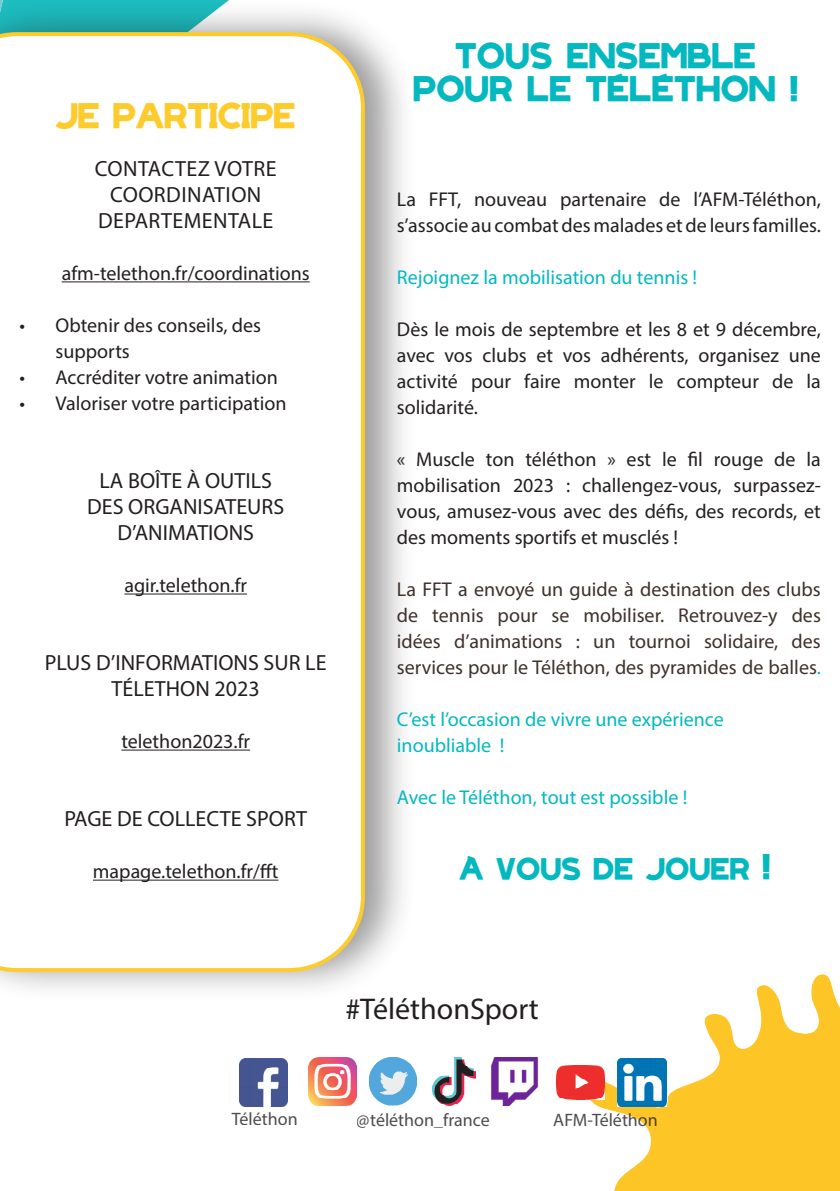
<style>
.page{position:relative;width:840px;height:1191px;background:#fff}
.page>*{position:absolute;margin:0;border:0;box-sizing:border-box;transform-origin:0 0}
.t1{font:30px "Myriad Pro";color:#231f20}
.t2{font:700 28px "AFM Telethon";color:#03b9bf}
.t3{font:700 28px "AFM Telethon";letter-spacing:-.02em;color:#fecb2d}
.t4{font:700 24px "AFM Telethon";color:#03b9bf}
.t5{font:22px/26px "Myriad Pro";color:#231f20;text-align:center}
.t6{font:22px/26px "Myriad Pro";letter-spacing:.02em;color:#231f20;text-align:center}
.t7{font:20px/26px "Myriad Pro";color:#231f20}
.t8{font:20px/26px "Myriad Pro";color:#3e312d;text-align:justify}
.t9{font:20px "Myriad Pro";color:#03b9bf}
.t10{font:18px "Myriad Pro";color:#231f20}
.s1{color:#03b9bf}
.s2{font-size:28px}
</style>
<div class="page">
<img style="left:502px;top:974px;width:337px;height:217px">
<div style="left:0;top:0;width:416px;height:1002px;background:#231f20;opacity:.45"></div>
<svg style="left:0;top:32px;width:365px;height:940px"></svg>
<hr style="left:62px;top:281px;width:247px;height:1px;background:#231f20">
<hr style="left:124px;top:593px;width:123px;height:1px;background:#231f20">
<hr style="left:121px;top:749px;width:129px;height:1px;background:#231f20">
<hr style="left:93px;top:879px;width:185px;height:1px;background:#231f20">
<img style="left:239px;top:1058px;width:48px;height:48px">
<img style="left:308px;top:1057px;width:48px;height:48px">
<img style="left:369px;top:1057px;width:47px;height:48px">
<img style="left:432px;top:1057px;width:42px;height:48px">
<img style="left:491px;top:1057px;width:47px;height:48px">
<img style="left:617px;top:1058px;width:48px;height:48px">
<img style="left:556px;top:1065px;width:48px;height:34px">
<p class="t3" style="left:55px;top:105px;width:241px">JE PARTICIPE</p>
<p class="t6" style="left:95px;top:155px;width:183px">CONTACTEZ VOTRE<br>COORDINATION<br>DEPARTEMENTALE</p>
<p class="t7" style="left:62px;top:260px;width:249px">afm-telethon.fr/coordinations</p>
<p class="t7" style="left:56px;top:312px;width:207px;text-indent:-36px">• Obtenir des conseils, des supports</p>
<p class="t7" style="left:20px;top:364px;width:260px">• Accréditer votre animation</p>
<p class="t7" style="left:20px;top:390px;width:268px">• Valoriser votre participation</p>
<p class="t5" style="left:87px;top:467px;width:198px">LA BOÎTE À OUTILS<br>DES ORGANISATEURS<br>D’ANIMATIONS</p>
<p class="t7" style="left:124px;top:572px;width:124px">agir.telethon.fr</p>
<p class="t5" style="left:45px;top:649px;width:283px">PLUS D’INFORMATIONS SUR LE<br>TÉLETHON 2023</p>
<p class="t7" style="left:121px;top:728px;width:130px">telethon2023.fr</p>
<p class="t5" style="left:64px;top:805px;width:244px">PAGE DE COLLECTE SPORT</p>
<p class="t7" style="left:93px;top:858px;width:187px">mapage.telethon.fr/fft</p>
<p class="t2" style="left:455px;top:44px;width:302px">TOUS ENSEMBLE</p>
<p class="t2" style="left:413px;top:78px;width:386px">POUR LE TÉLÉTHON !</p>
<p class="t7" style="left:396px;top:186px;width:425px">La FFT, nouveau partenaire de l’AFM-Téléthon, s’associe au combat des malades et de leurs familles.</p>
<p class="t9" style="left:396px;top:265px;width:301px">Rejoignez la mobilisation du tennis !</p>
<p class="t7" style="left:396px;top:316px;width:425px;text-align:justify">Dès le mois de septembre et les 8 et 9 décembre, avec vos clubs et vos adhérents, organisez une activité pour faire monter le compteur de la solidarité.</p>
<p class="t7" style="left:396px;top:446px;width:425px;text-align:justify">« Muscle ton téléthon » est le fil rouge de la mobilisation 2023 : challengez-vous, surpassez&shy;vous, amusez-vous avec des défis, des records, et des moments sportifs et musclés !</p>
<p class="t8" style="left:396px;top:576px;width:425px">La FFT a envoyé un guide à destination des clubs de tennis pour se mobiliser. Retrouvez-y des idées d’animations : un tournoi solidaire, des services pour le Téléthon, des pyramides de balles<span class="s1">.</span></p>
<p class="t9" style="left:396px;top:707px;width:328px">C’est l’occasion de vivre une expérience</p>
<p class="t9" style="left:396px;top:733px;width:109px">inoubliable !</p>
<p class="t9" style="left:396px;top:785px;width:292px">Avec le Téléthon, tout est possible !</p>
<p class="t4" style="left:459px;top:859px;width:312px">À VOUS DE JOUER <span class="s2">!</span></p>
<p class="t1" style="left:345px;top:990px;width:195px">#TéléthonSport</p>
<p class="t10" style="left:232px;top:1107px;width:67px">Téléthon</p>
<p class="t10" style="left:356px;top:1108px;width:134px">@téléthon_france</p>
<p class="t10" style="left:553px;top:1108px;width:106px">AFM-Téléthon</p>
</div>
